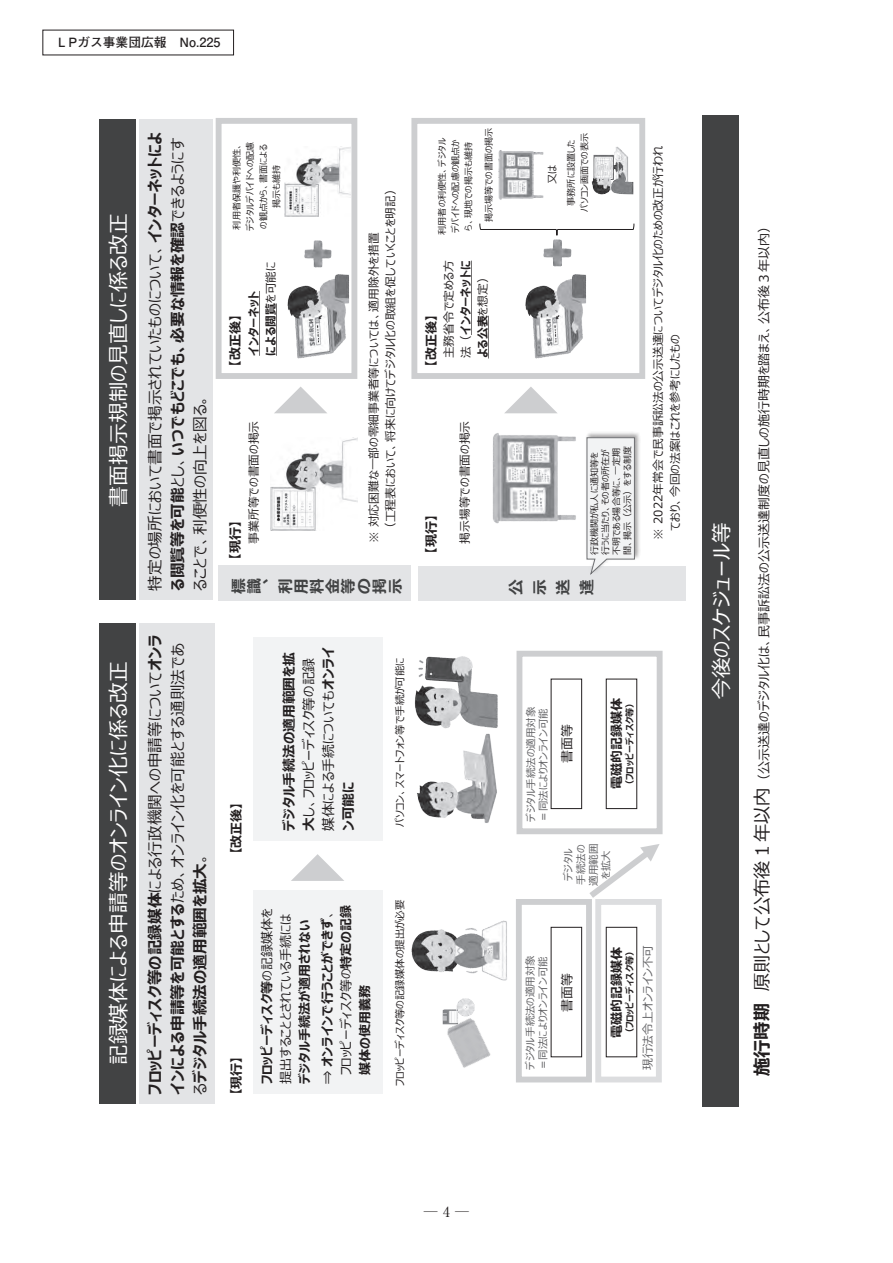
<style>
.page{position:relative;width:893px;height:1263px;background:#fff}
.page>*{position:absolute;margin:0;border:0;box-sizing:border-box;transform-origin:0 0}
.t1{font:20.85px "Meiryo UI";color:#fff}
.t2{font:18.3px "Meiryo UI";color:#231f20}
.t3{font:700 18.3px "Meiryo UI";color:#231f20}
.t4{font:15.75px "Meiryo UI";color:#231f20}
.t5{font:700 15.75px "Meiryo UI";color:#231f20}
.t6{font:700 15.6px/22.5px "Meiryo UI";color:#231f20}
.t7{font:15.6px/22.5px "Meiryo UI";color:#231f20}
.t8{font:700 15.6px/15.6px "Meiryo UI";color:#424344;text-align:justify}
.t9{font:13.8px/19.8px "Meiryo UI";color:#231f20}
.t10{font:13.8px "Ryumin Pro";color:#231f20}
.t11{font:700 13.05px/22.8px "Meiryo UI";color:#231f20}
.t12{font:13.05px/18.8px "Meiryo UI";color:#231f20}
.t13{font:700 12.75px "Futo Go B101 Pro";color:#231f20}
.t14{font:11.85px "Meiryo UI";color:#636366}
.t15{font:11.7px/17px "Meiryo UI";color:#231f20}
.t16{font:700 11.7px/17px "Meiryo UI";color:#231f20}
.t17{font:10.5px/12.6px "Meiryo UI";color:#5e5e61}
.t18{font:10.5px "Meiryo UI";color:#231f20}
.t19{font:9.15px/13.2px "Meiryo UI";color:#231f20;text-align:center}
.t20{font:700 9.15px "Meiryo UI";color:#231f20}
.s1{font-weight:700}
.s2{font-weight:400}
</style>
<div class="page">
<div style="left:139px;top:623px;width:75px;height:481px;background:#e3e4e6"></div>
<img style="left:287px;top:274px;width:62px;height:85px">
<img style="left:492px;top:433px;width:84px;height:91px">
<img style="left:304px;top:240px;width:28px;height:28px">
<div style="left:216px;top:118px;width:141px;height:261px;border:6px solid #cdced0"></div>
<img style="left:525px;top:274px;width:61px;height:85px">
<img style="left:498px;top:150px;width:46px;height:50px">
<div style="left:411px;top:118px;width:234px;height:261px;border:6px solid #cdced0"></div>
<div style="left:99px;top:623px;width:37px;height:481px;background:#424344"></div>
<div style="left:99px;top:119px;width:37px;height:481px;background:#424344"></div>
<svg style="left:274px;top:387px;width:53px;height:26px"></svg>
<img style="left:543px;top:239px;width:29px;height:28px">
<svg style="left:505px;top:387px;width:52px;height:26px"></svg>
<svg style="left:479px;top:223px;width:156px;height:13px"></svg>
<svg style="left:259px;top:291px;width:1px;height:65px"></svg>
<svg style="left:276px;top:303px;width:1px;height:53px"></svg>
<svg style="left:471px;top:261px;width:1px;height:74px"></svg>
<svg style="left:488px;top:316px;width:1px;height:42px"></svg>
<div style="left:139px;top:119px;width:74px;height:481px;background:#e3e4e6"></div>
<div style="left:418px;top:566px;width:268px;height:34px;background:#e3e4e6"></div>
<div style="left:218px;top:565px;width:192px;height:35px;background:#e3e4e6"></div>
<div style="left:702px;top:115px;width:36px;height:991px;background:#424344"></div>
<img style="left:591px;top:147px;width:43px;height:48px">
<img style="left:270px;top:438px;width:88px;height:92px">
<img style="left:284px;top:147px;width:66px;height:69px">
<img style="left:586px;top:433px;width:55px;height:127px">
<svg style="left:586px;top:437px;width:49px;height:138px"></svg>
<div style="left:253px;top:890px;width:129px;height:204px;background:#f2f3f4"></div>
<div style="left:253px;top:637px;width:129px;height:203px;background:#f2f3f4"></div>
<div style="left:551px;top:927px;width:31px;height:130px;border:1px solid #231f20"></div>
<div style="left:606px;top:927px;width:31px;height:130px;border:1px solid #231f20"></div>
<div style="left:516px;top:899px;width:76px;height:183px;border:6px solid #cdced0"></div>
<div style="left:551px;top:678px;width:31px;height:131px;border:1px solid #231f20"></div>
<div style="left:606px;top:678px;width:31px;height:131px;border:1px solid #231f20"></div>
<div style="left:516px;top:651px;width:147px;height:183px;border:6px solid #cdced0"></div>
<svg style="left:291px;top:854px;width:53px;height:27px"></svg>
<svg style="left:589px;top:844px;width:71px;height:54px"></svg>
<div style="left:595px;top:899px;width:67px;height:183px;border:6px solid #dcdddf"></div>
<img style="left:417px;top:733px;width:80px;height:90px">
<img style="left:414px;top:656px;width:84px;height:73px">
<img style="left:447px;top:1008px;width:44px;height:60px">
<img style="left:456px;top:998px;width:18px;height:18px">
<img style="left:442px;top:1008px;width:17px;height:18px">
<img style="left:411px;top:920px;width:96px;height:61px">
<p class="t13" style="left:56px;top:32px;width:167px">ＬＰガス事業団広報　No.225</p>
<h1 class="t1" style="left:104px;top:506px;width:295px;rotate:-90deg">書面掲示規制の見直しに係る改正</h1>
<h1 class="t1" style="left:104px;top:1065px;width:405px;rotate:-90deg">記録媒体による申請等のオンライン化に係る改正</h1>
<h3 class="t4" style="left:144px;top:591px;width:461px;rotate:-90deg">特定の場所において書面で掲示されていたものについて、<span class="s1">インターネットによ</span></h3>
<h3 class="t7" style="left:167px;top:591px;width:454px;rotate:-90deg"><span class="s1">る閲覧等を可能</span>とし、<span class="s1">いつでもどこでも、必要な情報を確認</span>できるようにすることで、利便性の向上を図る。</h3>
<h3 class="t5" style="left:144px;top:1094px;width:462px;rotate:-90deg">フロッピーディスク等の記録媒体<span class="s2">による行政機関への申請等について</span>オンラ</h3>
<h3 class="t6" style="left:167px;top:1094px;width:452px;rotate:-90deg">インによる申請等を可能とする<span class="s2">ため、オンライン化を可能とする通則法である</span>デジタル手続法の適用範囲を拡大<span class="s2">。</span></h3>
<p class="t19" style="left:483px;top:222px;width:96px;rotate:-90deg">掲示場等での書面の掲示</p>
<p class="t19" style="left:436px;top:235px;width:98px;text-align:left;rotate:-90deg">利用者の利便性、デジタルデバイドへの配慮の観点から、現地での掲示も維持</p>
<p class="t19" style="left:231px;top:231px;width:91px;rotate:-90deg">利用者保護や利便性、デジタルデバイドへの配慮の観点から、書面による掲示も維持</p>
<p class="t16" style="left:246px;top:356px;width:95px;rotate:-90deg">インターネット<br>による閲覧<span class="s2">を可能に</span></p>
<p class="t15" style="left:441px;top:358px;width:100px;text-align:justify;rotate:-90deg">主務省令で定める方法（<span class="s1">インターネットによる公表</span>を想定(</p>
<p class="t15" style="left:366px;top:534px;width:352px;text-indent:-9px;rotate:-90deg">※ 対応困難な一部の零細事業者等については、適用除外を措置<br>（工程表において、将来に向けてデジタル化の取組を促していくことを明記(</p>
<p class="t11" style="left:225px;top:367px;width:54px;rotate:-90deg">【改正後【</p>
<p class="t11" style="left:421px;top:367px;width:54px;rotate:-90deg">【改正後【</p>
<p class="t15" style="left:246px;top:544px;width:124px;rotate:-90deg">事業所等での書面の掲示</p>
<p class="t15" style="left:457px;top:544px;width:124px;rotate:-90deg">掲示場等での書面の掲示</p>
<p class="t11" style="left:421px;top:554px;width:41px;rotate:-90deg">【現行】</p>
<p class="t11" style="left:225px;top:560px;width:41px;rotate:-90deg">【現行【</p>
<p class="t18" style="left:545px;top:184px;width:21px;rotate:-90deg">又は</p>
<p class="t19" style="left:565px;top:212px;width:80px;rotate:-90deg">事務所に設置した<br>パソコン画面での表示</p>
<p class="t19" style="left:590px;top:555px;width:111px;line-height:10.9px;text-align:left;rotate:-90deg">行政機関が私人に通知等を行うに当たり、その者の所在が不明である場合等に、一定期間、掲示（公示）をする制度</p>
<h3 class="t8" style="left:232px;top:594px;width:17px;rotate:-90deg">標識、利用料金等の掲示</h3>
<h3 class="t8" style="left:505px;top:595px;width:17px;line-height:23.5px;rotate:-90deg">公示送達</h3>
<p class="t15" style="left:650px;top:531px;width:387px;text-indent:-9px;rotate:-90deg">※ 2022年常会で民事訴訟法の公示送達についてデジタル化のための改正が行われており、今回の法案はこれを参考にしたもの</p>
<p class="t11" style="left:226px;top:854px;width:54px;rotate:-90deg">【改正後】</p>
<p class="t9" style="left:280px;top:831px;width:186px;rotate:-90deg"><span class="s1">デジタル手続法の適用範囲を拡大</span>し、フロッピーディスク等の記録媒体による手続についても<span class="s1">オンライン可能に</span></p>
<p class="t11" style="left:226px;top:1095px;width:41px;rotate:-90deg">【現行【</p>
<p class="t12" style="left:258px;top:1084px;width:178px;rotate:-90deg"><span class="s1">フロッピーディスク等</span>の記録媒体を提出することとされている手続には</p>
<p class="t11" style="left:294px;top:1084px;width:176px;rotate:-90deg">デジタル手続法が適用されない⇒ オンラインで行うことができず<span class="s2">、</span></p>
<p class="t11" style="left:337px;top:1075px;width:172px;line-height:18.8px;rotate:-90deg"><span class="s2">フロッピーディスク等の</span>特定の記録媒体の使用義務</p>
<p class="t18" style="left:393px;top:827px;width:171px;rotate:-90deg">パソコン、スマートフォン等で手続が可能に</p>
<p class="t18" style="left:393px;top:1086px;width:188px;rotate:-90deg">フロッピーディスク等の記録媒体の提出が必要</p>
<p class="t17" style="left:525px;top:822px;width:116px;rotate:-90deg">デジタル手続法の適用対象＝同法によりオンライン可能</p>
<p class="t12" style="left:558px;top:763px;width:40px;rotate:-90deg">書面等</p>
<p class="t11" style="left:606px;top:789px;width:93px;rotate:-90deg">電磁的記録媒体</p>
<p class="t20" style="left:623px;top:789px;width:92px;rotate:-90deg">（フロッピーディスク等(</p>
<p class="t17" style="left:563px;top:886px;width:43px;text-align:center;rotate:-90deg">デジタル手続法の適用範囲を拡大</p>
<p class="t17" style="left:525px;top:1070px;width:116px;rotate:-90deg">デジタル手続法の適用対象＝同法によりオンライン可能</p>
<p class="t12" style="left:558px;top:1011px;width:40px;rotate:-90deg">書面等</p>
<p class="t11" style="left:606px;top:1037px;width:93px;rotate:-90deg">電磁的記録媒体</p>
<p class="t20" style="left:623px;top:1037px;width:92px;rotate:-90deg">（フロッピーディスク等(</p>
<p class="t14" style="left:639px;top:1070px;width:127px;rotate:-90deg">現行法令上オンライン不可</p>
<h1 class="t1" style="left:707px;top:699px;width:179px;rotate:-90deg">今後のスケジュール等</h1>
<p class="t12" style="left:755px;top:787px;width:569px;rotate:-90deg">（公示送達のデジタル化は、民事訴訟法の公示送達制度の見直しの施行時期を踏まえ、公布後３年以内(</p>
<h2 class="t2" style="left:749px;top:991px;width:205px;rotate:-90deg">原則として公布後１年以内</h2>
<h2 class="t3" style="left:749px;top:1076px;width:75px;rotate:-90deg">施行時期</h2>
<p class="t10" style="left:424px;top:1201px;width:47px">─ ─4</p>
</div>
